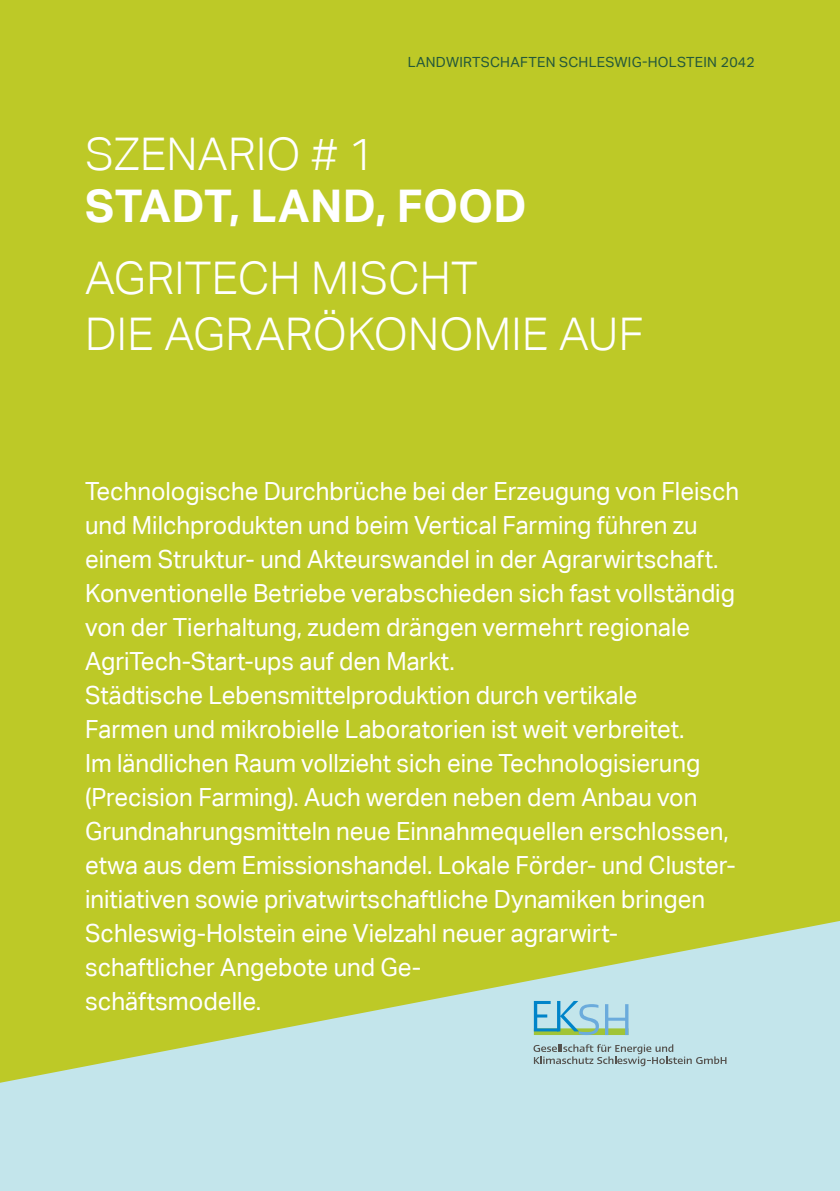
<style>
.page{position:relative;width:840px;height:1191px;background:#fff}
.page>*{position:absolute;margin:0;border:0;box-sizing:border-box;transform-origin:0 0}
.t1{font:300 45px/56px "Aktiv Grotesk Corp";letter-spacing:.005em;color:#fff}
.t2{font:700 45px "Aktiv Grotesk Corp";letter-spacing:.005em;color:#fff}
.t3{font:25px/34px "Aktiv Grotesk Corp";color:#fff;scale:.96 1}
.t4{font:14px "Aktiv Grotesk Corp";letter-spacing:.02em;color:#24583a}
</style>
<div class="page">
<div style="left:0;top:0;width:839px;height:1191px;background:#bdc927"></div>
<svg style="left:0;top:921px;width:839px;height:270px;fill:#c3e5eb"></svg>
<div style="left:533px;top:1028px;width:95px;height:7px;background:#a1c436"></div>
<svg style="left:533px;top:1001px;width:65px;height:34px;background:#8dc7cb"></svg>
<svg style="left:604px;top:1004px;width:24px;height:31px"></svg>
<svg style="left:533px;top:1044px;width:193px;height:22px;background:#abc6ca"></svg>
<p class="t4" style="left:407px;top:54px;width:348px">LANDWIRTSCHAFTEN SCHLESWIG-HOLSTEIN 2042</p>
<h1 class="t1" style="left:85px;top:126px;width:291px">SZENARIO # 1</h1>
<h1 class="t2" style="left:85px;top:178px;width:443px">STADT, LAND, FOOD</h1>
<h1 class="t1" style="left:85px;top:250px;width:559px">AGRITECH MISCHT<br>DIE AGRARÖKONOMIE AUF</h1>
<p class="t3" style="left:85px;top:474px;width:682px">Technologische Durchbrüche bei der Erzeugung von Fleisch und Milchprodukten und beim Vertical Farming führen zu einem Struktur- und Akteurswandel in der Agrarwirtschaft.<br>Konventionelle Betriebe verabschieden sich fast vollständig von der Tierhaltung, zudem drängen vermehrt regionale AgriTech-Start-ups auf den Markt.<br>Städtische Lebensmittelproduktion durch vertikale<br>Farmen und mikrobielle Laboratorien ist weit verbreitet.<br>Im ländlichen Raum vollzieht sich eine Technologisierung (Precision Farming). Auch werden neben dem Anbau von Grundnahrungsmitteln neue Einnahmequellen erschlossen, etwa aus dem Emissionshandel. Lokale Förder- und Cluster&shy;initiativen sowie privatwirtschaftliche Dynamiken bringen Schleswig-Holstein eine Vielzahl neuer agrarwirt&shy;schaftlicher Angebote und Ge-<br>schäftsmodelle.</p>
</div>
